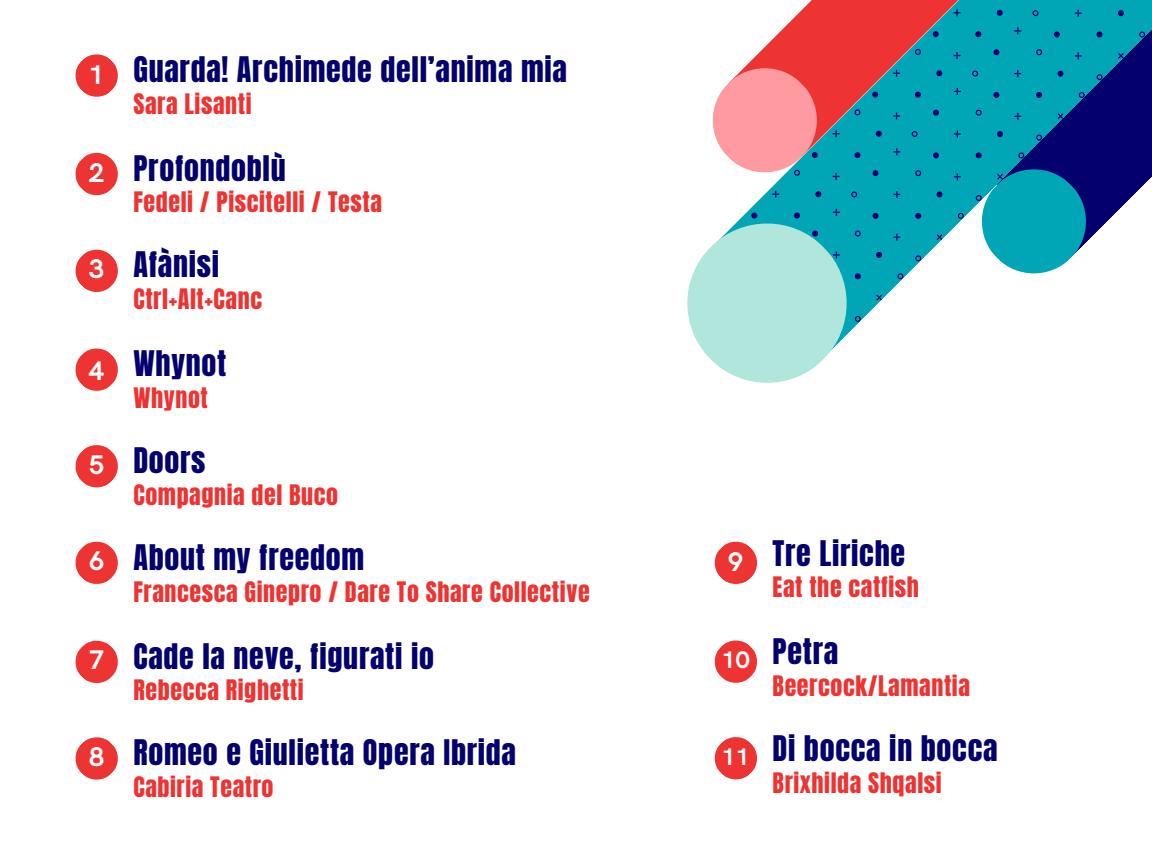
<style>
.page{position:relative;width:1152px;height:864px;background:#fff}
.page>*{position:absolute;margin:0;border:0;box-sizing:border-box;transform-origin:0 0}
.t1{font:30px "Anton";letter-spacing:.025em;color:#04006d}
.t2{font:24px "Anton";letter-spacing:.025em;color:#ed3432}
.t3{font:700 24px "HK Grotesk";color:#fff}
.s1{font-family:"HK Grotesk";font-weight:700;font-size:27px;color:#fff}
</style>
<div class="page">
<svg style="left:687px;top:0;width:465px;height:383px"></svg>
<svg style="left:75px;top:54px;width:43px;height:43px"></svg>
<svg style="left:75px;top:152px;width:43px;height:44px"></svg>
<svg style="left:75px;top:249px;width:43px;height:43px"></svg>
<svg style="left:75px;top:348px;width:43px;height:43px"></svg>
<svg style="left:75px;top:445px;width:43px;height:43px"></svg>
<svg style="left:75px;top:541px;width:43px;height:43px"></svg>
<svg style="left:75px;top:640px;width:43px;height:43px"></svg>
<svg style="left:75px;top:737px;width:43px;height:43px"></svg>
<svg style="left:714px;top:541px;width:43px;height:43px"></svg>
<svg style="left:714px;top:640px;width:43px;height:43px"></svg>
<svg style="left:714px;top:737px;width:43px;height:43px"></svg>
<p class="t1" style="left:89px;top:48px;width:480px"><span class="s1">1</span> Guarda! Archimede dell’anima mia</p>
<p class="t2" style="left:133px;top:87px;width:120px">Sara Lisanti</p>
<p class="t1" style="left:89px;top:147px;width:199px"><span class="s1">2</span> Profondoblù</p>
<p class="t2" style="left:133px;top:185px;width:250px">Fedeli / Piscitelli / Testa</p>
<p class="t1" style="left:89px;top:243px;width:132px"><span class="s1">3</span> Afànisi</p>
<p class="t2" style="left:133px;top:282px;width:130px">Ctrl+Alt+Canc</p>
<p class="t1" style="left:89px;top:342px;width:139px"><sub>4</sub> Whynot</p>
<p class="t2" style="left:133px;top:381px;width:76px">Whynot</p>
<p class="t1" style="left:89px;top:439px;width:118px"><span class="s1">5</span> Doors</p>
<p class="t2" style="left:133px;top:477px;width:206px">Compagnia del Buco</p>
<p class="t1" style="left:89px;top:536px;width:277px"><span class="s1">6</span> About my freedom</p>
<p class="t2" style="left:133px;top:575px;width:458px">Francesca Ginepro / Dare To Share Collective</p>
<p class="t1" style="left:89px;top:634px;width:347px"><span class="s1">7</span> Cade la neve, figurati io</p>
<p class="t2" style="left:133px;top:673px;width:172px">Rebecca Righetti</p>
<p class="t1" style="left:89px;top:731px;width:429px"><span class="s1">8</span> Romeo e Giulietta Opera Ibrida</p>
<p class="t2" style="left:133px;top:770px;width:142px">Cabiria Teatro</p>
<p class="t1" style="left:728px;top:531px;width:179px"><sub>9</sub> Tre Liriche</p>
<p class="t2" style="left:773px;top:570px;width:148px">Eat the catfish</p>
<p class="t1" style="left:722px;top:630px;width:118px"><sub>10</sub> Petra</p>
<p class="t2" style="left:773px;top:669px;width:199px">Beercock/Lamantia</p>
<p class="t1" style="left:773px;top:727px;width:227px">Di bocca in bocca</p>
<p class="t2" style="left:773px;top:765px;width:171px">Brixhilda Shqalsi</p>
<p class="t3" style="left:722px;top:743px;width:29px">11</p>
</div>
